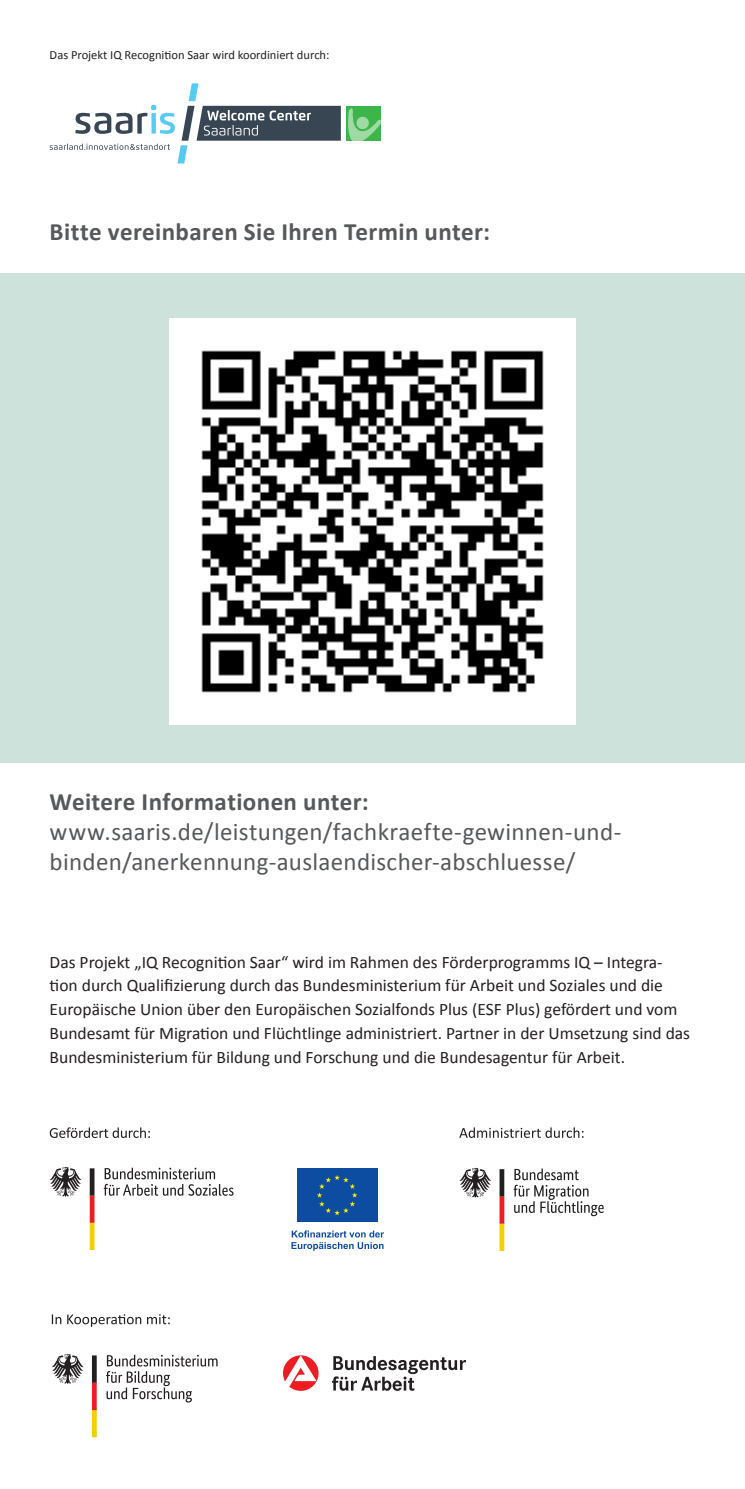
<style>
.page{position:relative;width:745px;height:1489px;background:#fff}
.page>*{position:absolute;margin:0;border:0;box-sizing:border-box;transform-origin:0 0}
.t1{font:25px/30px "Calibri";letter-spacing:.01em;color:#57585a}
.t2{font:700 25px "Calibri";letter-spacing:.015em;color:#57585a}
.t3{font:17.5px/23.8px "Calibri";color:#231f20}
.t4{font:12.5px "Calibri";color:#231f20}
</style>
<div class="page">
<div style="left:0;top:273px;width:744px;height:489px;background:#cde2db"></div>
<svg style="left:50px;top:1127px;width:100px;height:10px"></svg>
<svg style="left:332px;top:1356px;width:133px;height:34px"></svg>
<svg style="left:283px;top:1355px;width:35px;height:35px"></svg>
<svg style="left:106px;top:1354px;width:111px;height:48px"></svg>
<svg style="left:52px;top:1354px;width:32px;height:29px"></svg>
<svg style="left:92px;top:1355px;width:5px;height:81px"></svg>
<svg style="left:52px;top:1314px;width:118px;height:12px"></svg>
<svg style="left:513px;top:1168px;width:90px;height:48px"></svg>
<svg style="left:459px;top:1167px;width:32px;height:30px"></svg>
<svg style="left:499px;top:1169px;width:5px;height:81px"></svg>
<svg style="left:459px;top:1127px;width:124px;height:10px"></svg>
<svg style="left:104px;top:1167px;width:129px;height:28px"></svg>
<svg style="left:50px;top:1167px;width:31px;height:29px"></svg>
<svg style="left:90px;top:1168px;width:4px;height:81px"></svg>
<div style="left:295px;top:1166px;width:84px;height:57px;background:linear-gradient(to bottom,#0d4da1,#0d4da1)"></div>
<div style="left:296px;top:1168px;width:81px;height:53px;background:#0d4da1"></div>
<svg style="left:317px;top:1175px;width:40px;height:40px"></svg>
<svg style="left:291px;top:1230px;width:93px;height:20px"></svg>
<img style="left:169px;top:318px;width:406px;height:406px">
<div style="left:345px;top:106px;width:35px;height:35px;background:#3db54a"></div>
<svg style="left:348px;top:108px;width:32px;height:33px"></svg>
<svg style="left:50px;top:83px;width:290px;height:80px"></svg>
<p class="t4" style="left:50px;top:47px;width:281px">Das Projekt IQ Recognition Saar wird koordiniert durch:</p>
<h1 class="t2" style="left:50px;top:216px;width:441px">Bitte vereinbaren Sie Ihren Termin unter:</h1>
<h1 class="t2" style="left:50px;top:786px;width:320px">Weitere Informationen unter:</h1>
<h1 class="t1" style="left:50px;top:817px;width:573px">www.saaris.de/leistungen/fachkraefte-gewinnen-und&shy;binden/anerkennung-auslaendischer-abschluesse/</h1>
<p class="t3" style="left:50px;top:949px;width:641px">Das Projekt „IQ Recognition Saar“ wird im Rahmen des Förderprogramms IQ – Integra&shy;tion durch Qualifizierung durch das Bundesministerium für Arbeit und Soziales und die Europäische Union über den Europäischen Sozialfonds Plus (ESF Plus) gefördert und vom Bundesamt für Migration und Flüchtlinge administriert. Partner in der Umsetzung sind das Bundesministerium für Bildung und Forschung und die Bundesagentur für Arbeit.</p>
</div>
